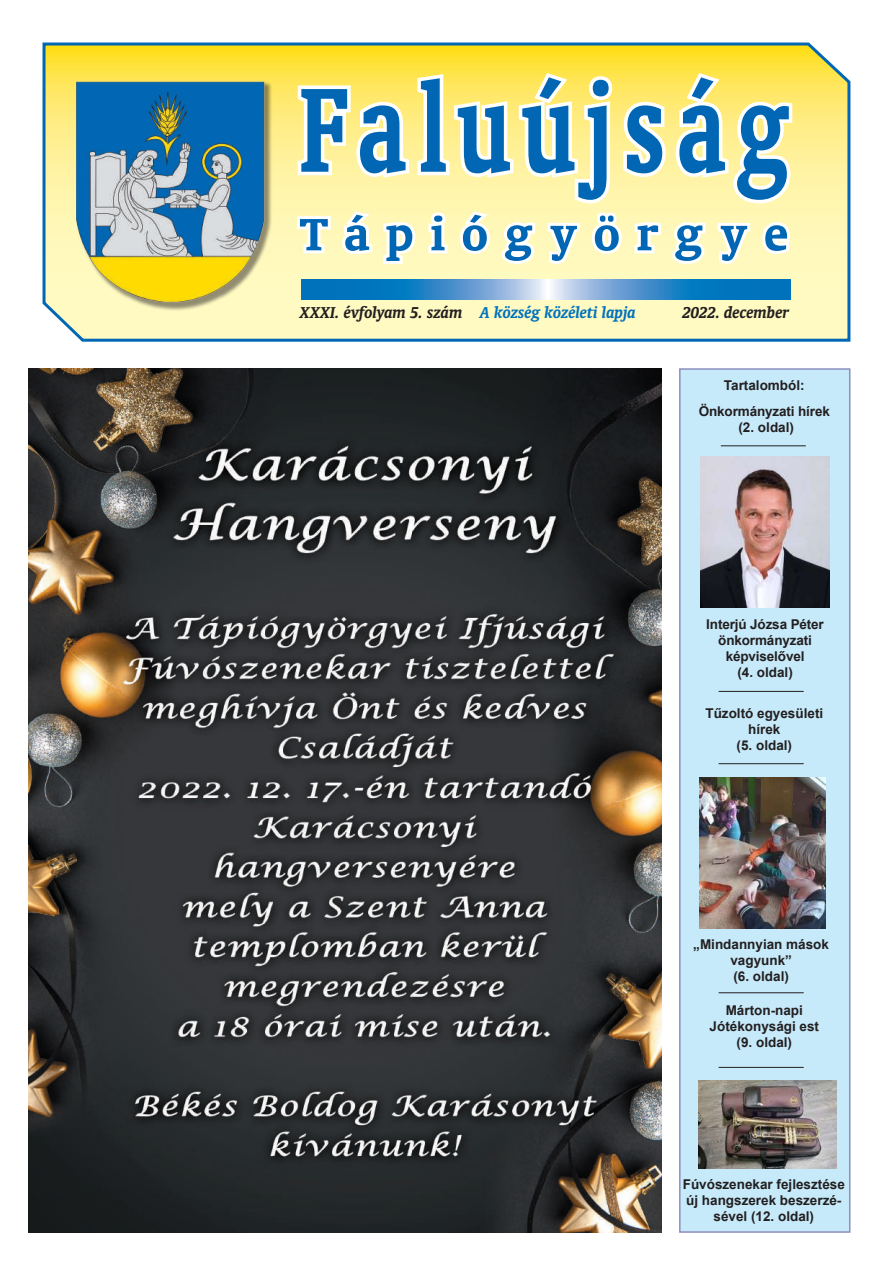
<style>
.page{position:relative;width:893px;height:1263px;background:#fff}
.page>*{position:absolute;margin:0;border:0;box-sizing:border-box;transform-origin:0 0}
.t1{font:136.35px "H Oranda Bold";letter-spacing:.105em;color:#0167b4;scale:.74 1}
.t2{font:51.6px "H Oranda Bold";letter-spacing:.305em;color:#0167b4;scale:1.04 1}
.t3{font:700 18px "H Oranda Italic";letter-spacing:-.005em;color:#0072bc}
.t4{font:700 18px "H Oranda Italic";letter-spacing:-.005em;color:#231f20}
.t5{font:700 13.5px/16.2px "Arial";color:#231f20;text-align:center}
.s1{color:#231f20}
</style>
<div class="page">
<svg style="left:42px;top:42px;width:809px;height:300px"></svg>
<div style="left:77px;top:81px;width:196px;height:230px;background:#231f20;opacity:.5"></div>
<img style="left:77px;top:82px;width:187px;height:220px">
<svg style="left:294px;top:69px;width:502px;height:198px"></svg>
<svg style="left:301px;top:280px;width:489px;height:19px"></svg>
<div style="left:679px;top:368px;width:171px;height:865px;background:#c6eafa;border:2px solid #7679b1"></div>
<hr style="left:719px;top:1067px;width:85px;height:1px;background:#231f20">
<hr style="left:721px;top:445px;width:85px;height:1px;background:#231f20">
<hr style="left:719px;top:691px;width:85px;height:1px;background:#231f20">
<hr style="left:719px;top:992px;width:85px;height:1px;background:#231f20">
<img style="left:701px;top:456px;width:128px;height:151px">
<hr style="left:719px;top:763px;width:85px;height:1px;background:#231f20">
<img style="left:699px;top:1081px;width:138px;height:87px">
<img style="left:700px;top:777px;width:125px;height:151px">
<img style="left:28px;top:368px;width:633px;height:865px">
<h1 class="t1" style="left:300px;top:48px;width:662px">Faluújság</h1>
<h2 class="t2" style="left:300px;top:204px;width:472px">Tápiógyörgye</h2>
<h3 class="t3" style="left:300px;top:302px;width:338px"><span class="s1">XXXI. évfolyam 5. szám</span> A község közéleti lapja</h3>
<h3 class="t4" style="left:682px;top:302px;width:108px">2022. december</h3>
<p class="t5" style="left:699px;top:373px;width:133px;line-height:25.5px">Tartalomból:<br>Önkormányzati hírek</p>
<p class="t5" style="left:738px;top:419px;width:57px">(2. oldal)</p>
<p class="t5" style="left:706px;top:616px;width:119px">Interjú Józsa Péter önkormányzati képviselővel<br>(4. oldal)</p>
<p class="t5" style="left:705px;top:705px;width:119px">Tűzoltó egyesületi hírek<br>(5. oldal)</p>
<p class="t5" style="left:693px;top:936px;width:137px">„Mindannyian mások vagyunk”<br>(6. oldal)</p>
<p class="t5" style="left:710px;top:1002px;width:111px">Márton-napi<br>Jótékonysági est (9. oldal)</p>
<p class="t5" style="left:683px;top:1176px;width:164px">Fúvószenekar fejlesztése új hangszerek beszerzé&shy;sével (12. oldal)</p>
</div>
